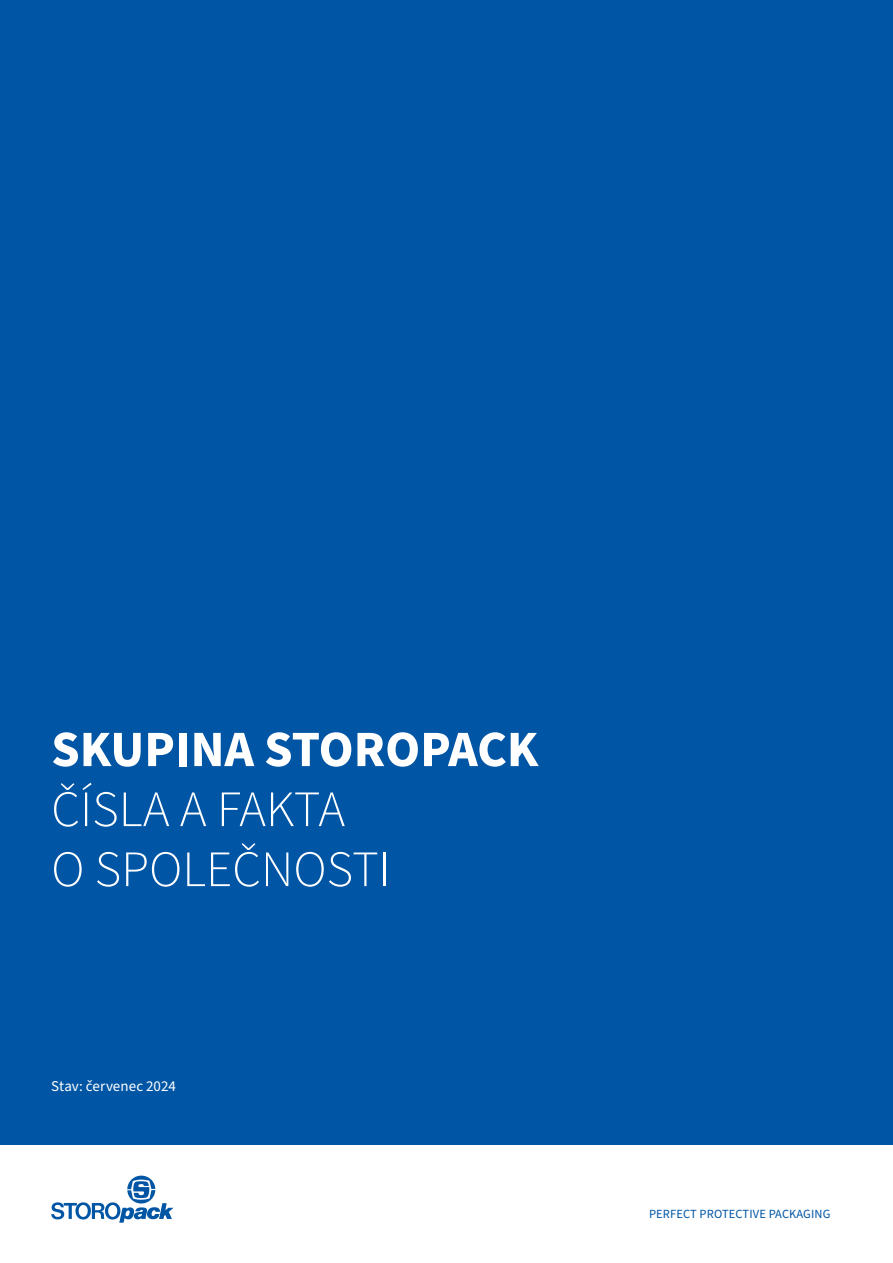
<style>
.page{position:relative;width:893px;height:1263px;background:#fff}
.page>*{position:absolute;margin:0;border:0;box-sizing:border-box;transform-origin:0 0}
.t1{font:300 51px "Source Sans Pro";color:#fff}
.t2{font:700 51px "Source Sans Pro";color:#fff}
.t3{font:15px "Source Sans Pro";color:#fff}
.t4{font:12.45px "Source Sans Pro";letter-spacing:.01em;color:#0055a4}
</style>
<div class="page">
<div style="left:0;top:0;width:893px;height:1144px;background:#0055a4"></div>
<svg style="left:51px;top:1175px;width:122px;height:48px"></svg>
<p class="t2" style="left:51px;top:714px;width:489px">SKUPINA STOROPACK</p>
<p class="t1" style="left:51px;top:775px;width:295px">ČÍSLA A FAKTA</p>
<p class="t1" style="left:51px;top:835px;width:341px">O SPOLEČNOSTI</p>
<p class="t3" style="left:51px;top:1076px;width:126px">Stav: červenec 2024</p>
<p class="t4" style="left:649px;top:1205px;width:183px">PERFECT PROTECTIVE PACKAGING</p>
</div>
